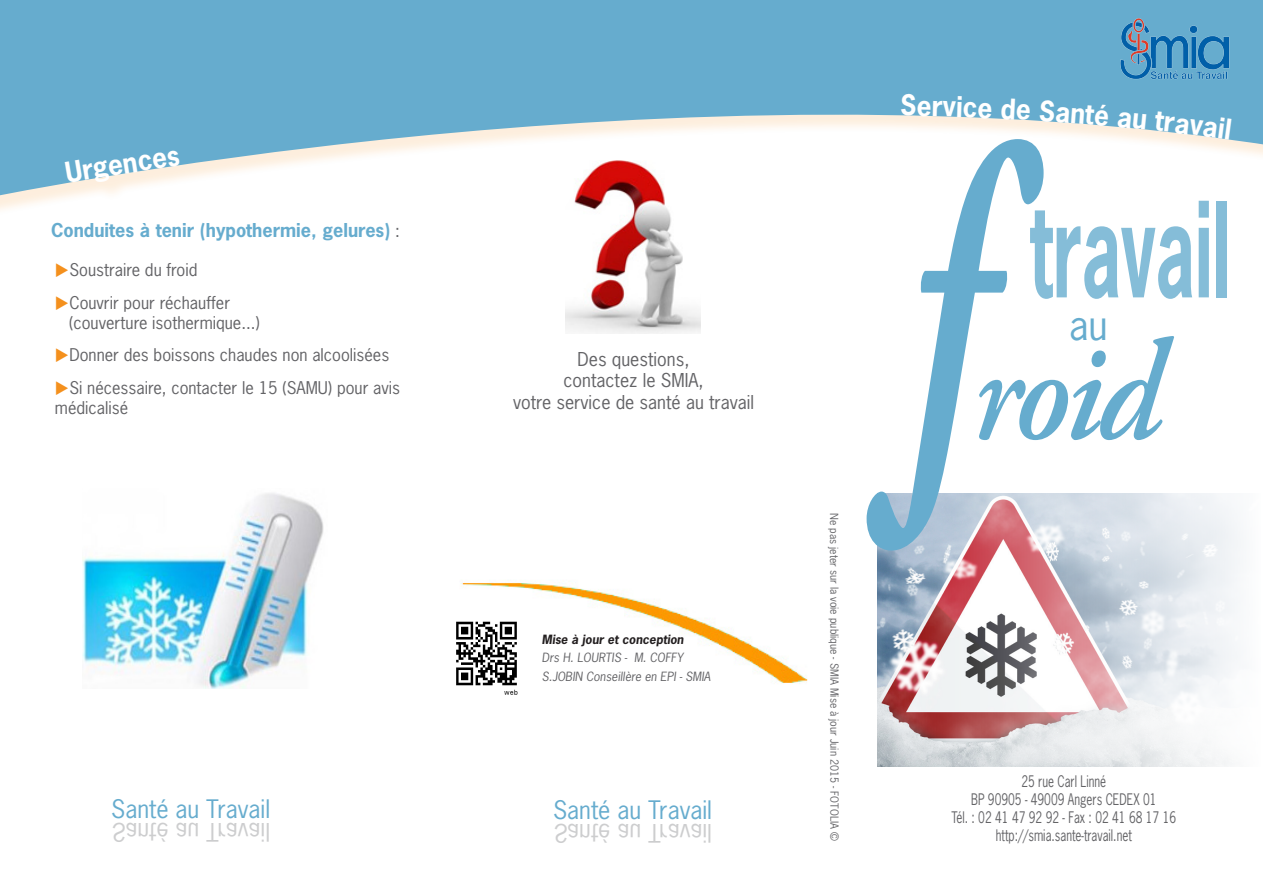
<style>
.page{position:relative;width:1263px;height:893px;background:#fff}
.page>*{position:absolute;margin:0;border:0;box-sizing:border-box;transform-origin:0 0}
.t1{font:italic 700 418.05px "Adobe Garamond Pro";color:#66acce;scale:.58 1}
.t2{font:italic 600 142.8px "Adobe Garamond Pro";color:#66acce;scale:.9 1}
.t3{font:700 124.2px "News Gothic Std";color:#85bdd8;scale:.55 1}
.t4{font:39px "News Gothic Std";color:#66acce}
.t5{font:700 27px "News Gothic Std";color:#fff}
.t6{font:24px "News Gothic Std";color:#66acce}
.t7{font:18px "News Gothic Std";color:#636366}
.t8{font:700 18px "News Gothic Std";color:#66acce}
.t9{font:16.5px/19.8px "News Gothic Std";color:#636366}
.t10{font:15px "News Gothic Std";color:#636366;scale:.78 1}
.t11{font:italic 12px "News Gothic Std";color:#636366}
.t12{font:italic 700 12px "News Gothic Std";color:#231f20}
.t13{font:10.5px "News Gothic Std";color:#636366}
.s1{font-weight:400;font-size:16.5px;color:#636366}
.s2{color:#f4901d}
</style>
<div class="page">
<svg style="left:0;top:0;width:1263px;height:201px;fill:#66acce"></svg>
<img style="left:1114px;top:15px;width:126px;height:72px">
<img style="left:456px;top:581px;width:352px;height:114px">
<img style="left:877px;top:493px;width:364px;height:273px">
<img style="left:82px;top:493px;width:242px;height:196px">
<img style="left:566px;top:161px;width:134px;height:172px">
<svg style="left:65px;top:160px;width:18px;height:23px"></svg>
<svg style="left:167px;top:150px;width:13px;height:17px"></svg>
<svg style="left:901px;top:94px;width:30px;height:22px"></svg>
<svg style="left:1001px;top:98px;width:29px;height:22px"></svg>
<svg style="left:1039px;top:100px;width:192px;height:39px;background:#8cbdd4"></svg>
<p class="t5" style="left:80px;top:152px;width:87px;rotate:-9deg">rgence</p>
<p class="t8" style="left:51px;top:219px;width:350px">Conduites à tenir (hypothermie, gelures) <span class="s1">:</span></p>
<p class="t9" style="left:55px;top:260px;width:144px"><span class="s2">◆</span>Soustraire du froid</p>
<p class="t9" style="left:55px;top:293px;width:177px"><span class="s2">◆</span>Couvrir pour réchauffer</p>
<p class="t9" style="left:69px;top:312px;width:192px">(couverture isothermique...)</p>
<p class="t9" style="left:55px;top:345px;width:336px"><span class="s2">◆</span>Donner des boissons chaudes non alcoolisées</p>
<p class="t9" style="left:55px;top:377px;width:347px"><span class="s2">◆</span>Si nécessaire, contacter le 15 (SAMU) pour avis médicalisé</p>
<p class="t6" style="left:111px;top:794px;width:160px">Santé au Travail</p>
<p class="t7" style="left:578px;top:347px;width:113px">Des questions,</p>
<p class="t7" style="left:563px;top:369px;width:142px">contactez le SMIA,</p>
<p class="t7" style="left:513px;top:391px;width:242px">votre service de santé au travail</p>
<p class="t12" style="left:542px;top:631px;width:143px">Mise à jour et conception</p>
<p class="t11" style="left:542px;top:650px;width:143px">Drs H. LOURTIS - M. COFFY</p>
<p class="t11" style="left:542px;top:669px;width:170px">S.JOBIN Conseillère en EPI - SMIA</p>
<p class="t6" style="left:553px;top:795px;width:160px">Santé au Travail</p>
<p class="t13" style="left:841px;top:513px;width:329px;rotate:90deg">Ne pas jeter sur la voie publique - SMIA Mise à jour Juin 2015 - FOTOLIA ©</p>
<p class="t5" style="left:932px;top:88px;width:62px;rotate:2deg">rvice</p>
<p class="t1" style="left:908px;top:64px;width:128px">f</p>
<p class="t3" style="left:1030px;top:168px;width:366px">travail</p>
<p class="t4" style="left:1069px;top:300px;width:40px">au</p>
<p class="t2" style="left:971px;top:311px;width:211px">roid</p>
<p class="t10" style="left:1021px;top:772px;width:110px">25 rue Carl Linné</p>
<p class="t10" style="left:971px;top:790px;width:239px">BP 90905 - 49009 Angers CEDEX 01</p>
<p class="t10" style="left:951px;top:808px;width:290px">Tél. : 02 41 47 92 92 - Fax : 02 41 68 17 16</p>
<p class="t10" style="left:996px;top:826px;width:176px">http://smia.sante-travail.net</p>
</div>
